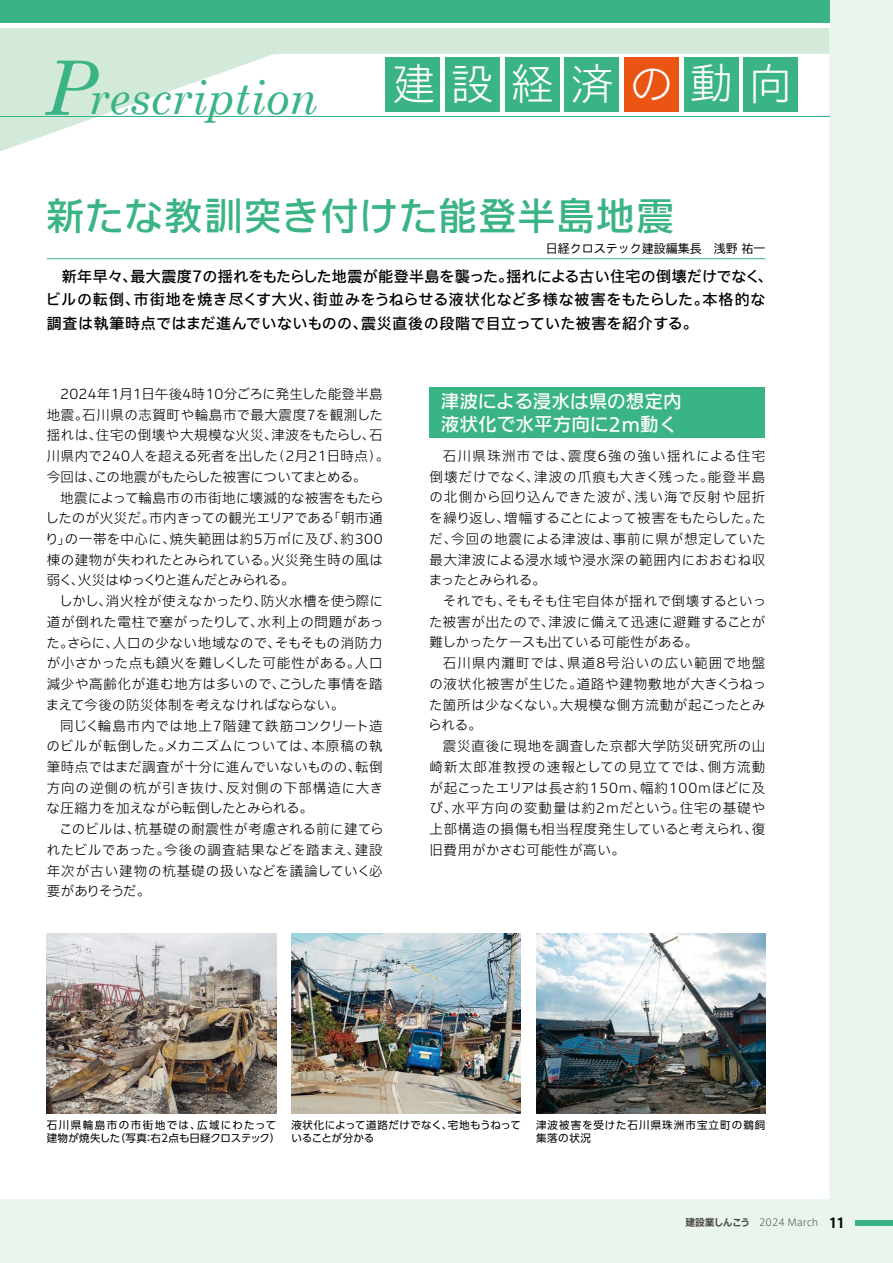
<style>
.page{position:relative;width:893px;height:1263px;background:#eaf5ee}
.page>*{position:absolute;margin:0;border:0;box-sizing:border-box;transform-origin:0 0}
.t1{font:italic 46.5px "Century Schoolbook";color:#3ab484}
.t2{font:43.5px "TB Go Std SL";letter-spacing:.37em;color:#fff}
.t3{font:500 37.5px "Iwa UD Go Dsp Pro";letter-spacing:.045em;color:#3ab484}
.t4{font:500 18px/23px "Iwa UD Go Dsp Pro";letter-spacing:.035em;color:#fff}
.t5{font:500 15px/23.1px "Iwa UCDA Goth Std";letter-spacing:.03em;color:#000}
.t6{font:300 13.5px/20.7px "Iwa UCDA Goth Std";letter-spacing:.03em;color:#000;text-align:justify}
.t7{font:100 12px "Iwa UCDA Goth Std";color:#000}
.t8{font:10.5px/12.8px "UD Shin Go Pro";letter-spacing:.03em;color:#000}
.t9{font:10.5px/12.8px "UD Shin Go Pro";letter-spacing:.015em;color:#000}
.t10{font:10.5px/12.8px "UD Shin Go Pro";letter-spacing:.105em;color:#000}
.t11{font:300 9.75px "Axis Std";color:#4c4948}
.s1{font-size:75px}
.s2{font-weight:700}
.s3{font-weight:700;font-size:13.5px;color:#000}
</style>
<div class="page">
<div style="left:0;top:151px;width:829px;height:1048px;background:#fff"></div>
<div style="left:855px;top:1219px;width:38px;height:6px;background:#3ab484"></div>
<hr style="left:47px;top:258px;width:718px;height:1px;background:#3ab484">
<div style="left:429px;top:387px;width:336px;height:51px;background:#3ab484"></div>
<img style="left:47px;top:934px;width:229px;height:180px">
<img style="left:291px;top:934px;width:230px;height:180px">
<img style="left:536px;top:934px;width:229px;height:180px">
<svg style="left:0;top:28px;width:829px;height:123px;fill:#fff"></svg>
<hr style="left:0;top:116px;width:829px;height:1px;background:#3ab484">
<div style="left:385px;top:57px;width:55px;height:55px;background:#3ab484"></div>
<div style="left:445px;top:57px;width:55px;height:55px;background:#3ab484"></div>
<div style="left:505px;top:57px;width:55px;height:55px;background:#3ab484"></div>
<div style="left:564px;top:57px;width:55px;height:55px;background:#3ab484"></div>
<div style="left:624px;top:57px;width:55px;height:55px;background:#ea5514"></div>
<div style="left:684px;top:57px;width:55px;height:55px;background:#3ab484"></div>
<div style="left:743px;top:57px;width:55px;height:55px;background:#3ab484"></div>
<div style="left:0;top:0;width:829px;height:24px;background:#3ab484"></div>
<div style="left:0;top:23px;width:829px;height:5px;background:#fff"></div>
<h1 class="t1" style="left:45px;top:69px;width:274px"><span class="s1">P</span>rescription</h1>
<h2 class="t2" style="left:392px;top:46px;width:402px">建設経済の動向</h2>
<h3 class="t3" style="left:47px;top:188px;width:629px">新たな教訓突き付けた能登半島地震</h3>
<p class="t7" style="left:546px;top:240px;width:221px">日経クロステック建設編集長　浅野 祐一</p>
<p class="t5" style="left:46px;top:264px;width:729px;text-indent:16px">新年早々、最大震度7の揺れをもたらした地震が能登半島を襲った。揺れによる古い住宅の倒壊だけでなく、ビルの転倒、市街地を焼き尽くす大火、街並みをうねらせる液状化など多様な被害をもたらした。本格的な調査は執筆時点ではまだ進んでいないものの、震災直後の段階で目立っていた被害を紹介する。</p>
<p class="t6" style="left:47px;top:383px;width:344px;text-align:left;text-indent:14px">2024年1月1日午後4時10分ごろに発生した能登半島地震。石川県の志賀町や輪島市で最大震度7を観測した揺れは、住宅の倒壊や大規模な火災、津波をもたらし、石川県内で240人を超える死者を出した（2月21日時点）。今回は、この地震がもたらした被害についてまとめる。</p>
<p class="t6" style="left:45px;top:486px;width:340px;text-indent:15px">地震によって輪島市の市街地に壊滅的な被害をもたらしたのが火災だ。市内きっての観光エリアである「朝市通り」の一帯を中心に、焼失範囲は約5万m2に及び、約300棟の建物が失われたとみられている。火災発生時の風は弱く、火災はゆっくりと進んだとみられる。</p>
<p class="t6" style="left:46px;top:590px;width:339px;text-indent:13px">しかし、消火栓が使えなかったり、防火水槽を使う際に道が倒れた電柱で塞がったりして、水利上の問題があった。さらに、人口の少ない地域なので、そもそもの消防力が小さかった点も鎮火を難しくした可能性がある。人口減少や高齢化が進む地方は多いので、こうした事情を踏まえて今後の防災体制を考えなければならない。</p>
<p class="t6" style="left:47px;top:714px;width:338px;text-indent:14px">同じく輪島市内では地上7階建て鉄筋コンクリート造のビルが転倒した。メカニズムについては、本原稿の執筆時点ではまだ調査が十分に進んでいないものの、転倒方向の逆側の杭が引き抜け、反対側の下部構造に大きな圧縮力を加えながら転倒したとみられる。</p>
<p class="t6" style="left:47px;top:818px;width:338px;text-indent:13px">このビルは、杭基礎の耐震性が考慮される前に建てられたビルであった。今後の調査結果などを踏まえ、建設年次が古い建物の杭基礎の扱いなどを議論していく必要がありそうだ。</p>
<h3 class="t4" style="left:441px;top:390px;width:242px">津波による浸水は県の想定内液状化で水平方向に2m動く</h3>
<p class="t6" style="left:429px;top:445px;width:339px;text-indent:14px">石川県珠洲市では、震度6強の強い揺れによる住宅倒壊だけでなく、津波の爪痕も大きく残った。能登半島の北側から回り込んできた波が、浅い海で反射や屈折を繰り返し、増幅することによって被害をもたらした。ただ、今回の地震による津波は、事前に県が想定していた最大津波による浸水域や浸水深の範囲内におおむね収まったとみられる。</p>
<p class="t6" style="left:429px;top:590px;width:339px;text-indent:14px">それでも、そもそも住宅自体が揺れで倒壊するといった被害が出たので、津波に備えて迅速に避難することが難しかったケースも出ている可能性がある。</p>
<p class="t6" style="left:428px;top:652px;width:340px;text-indent:15px">石川県内灘町では、県道8号沿いの広い範囲で地盤の液状化被害が生じた。道路や建物敷地が大きくうねった箇所は少なくない。大規模な側方流動が起こったとみられる。</p>
<p class="t6" style="left:429px;top:735px;width:337px;text-indent:14px">震災直後に現地を調査した京都大学防災研究所の山崎新太郎准教授の速報としての見立てでは、側方流動が起こったエリアは長さ約150m、幅約100mほどに及び、水平方向の変動量は約2mだという。住宅の基礎や上部構造の損傷も相当程度発生していると考えられ、復旧費用がかさむ可能性が高い。</p>
<p class="t8" style="left:47px;top:1118px;width:235px">石川県輪島市の市街地では、広域にわたって建物が焼失した（写真：右2点も日経クロステック）</p>
<p class="t9" style="left:291px;top:1118px;width:231px">液状化によって道路だけでなく、宅地もうねっていることが分かる</p>
<p class="t10" style="left:536px;top:1118px;width:231px">津波被害を受けた石川県珠洲市宝立町の鵜飼集落の状況</p>
<p class="t11" style="left:685px;top:1215px;width:162px"><span class="s2">建設業しんこう</span> 2024 March <span class="s3">11</span></p>
</div>
